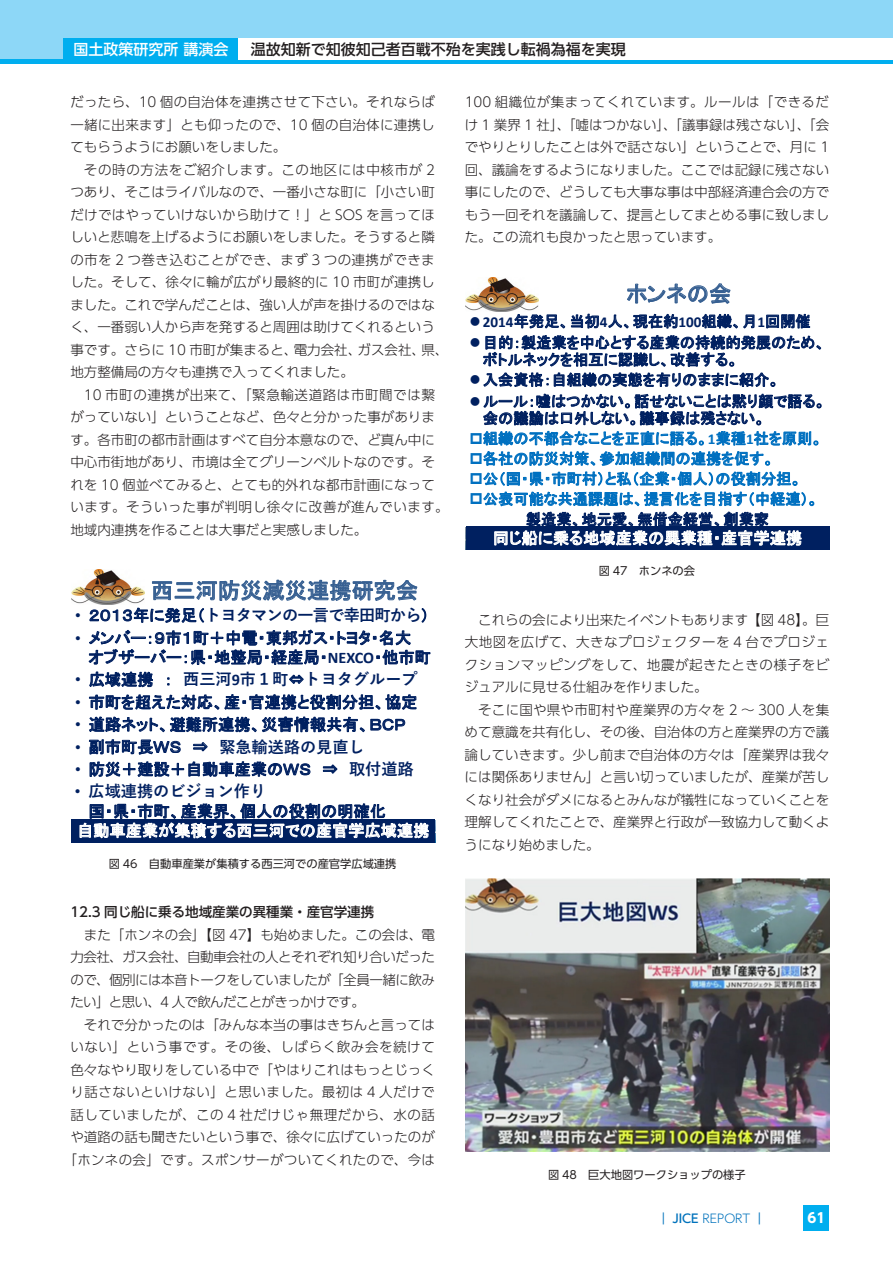
<style>
.page{position:relative;width:893px;height:1263px;background:#fff}
.page>*{position:absolute;margin:0;border:0;box-sizing:border-box;transform-origin:0 0}
.t1{font:22.2px "MS P Gothic";letter-spacing:.005em;color:#376092}
.t2{font:16.2px/19.4px "MS P Gothic";letter-spacing:.005em;color:#002060}
.t3{font:700 16.2px "Yu Gothic";color:#002060}
.t4{font:16.2px "MS P Gothic";letter-spacing:.005em;color:#fff}
.t5{font:700 16.2px "Yu Gothic";letter-spacing:-.045em;color:#002060}
.t6{font:15.15px/17.1px "MS P Gothic";letter-spacing:.005em;color:#002060}
.t7{font:15.15px/20.2px "MS P Gothic";letter-spacing:.005em;color:#0070c0}
.t8{font:500 15px "UD Shin Go Pro";color:#231f20}
.t9{font:500 15px "UD Shin Go Pro";color:#fff}
.t10{font:300 13.5px/22.5px "UD Shin Go Pro";color:#231f20;text-align:justify}
.t11{font:300 13.5px/22.5px "UD Shin Go Pro";letter-spacing:.02em;color:#231f20;text-align:right}
.t12{font:500 13.5px "UD Shin Go Pro";color:#231f20}
.t13{font:700 13.5px "UD Shin Go Pro";color:#fff}
.t14{font:500 12px "UD Shin Go Pro";color:#0072bc}
.t15{font:11.25px "UD Shin Go Pro";color:#231f20}
.t16{font:5.1px "MS P Gothic";color:#fff}
.s1{font-family:"Calibri";font-weight:700}
.s2{font-family:"Arial";font-weight:400}
.s3{font-family:"MS P Gothic";font-weight:400}
.s4{font-family:"Arial"}
.s5{font-family:"Calibri"}
.s6{font-family:"MS Gothic";font-weight:400}
.s7{font-family:"MS Gothic"}
.s8{font-family:"Yu Gothic";font-weight:700}
.s9{font-weight:300}
</style>
<div class="page">
<div style="left:804px;top:1205px;width:25px;height:26px;background:#00aeef"></div>
<div style="left:0;top:0;width:893px;height:64px;background:#8dd7f7"></div>
<hr style="left:0;top:60px;width:893px;height:4px;background:#00aeef">
<div style="left:64px;top:38px;width:174px;height:22px;background:#00aeef"></div>
<div style="left:238px;top:38px;width:655px;height:22px;background:#fff"></div>
<img style="left:466px;top:277px;width:73px;height:35px">
<div style="left:466px;top:526px;width:363px;height:24px;background:#002060"></div>
<img style="left:465px;top:878px;width:365px;height:273px">
<img style="left:71px;top:569px;width:73px;height:35px">
<div style="left:71px;top:819px;width:364px;height:23px;background:#002060"></div>
<p class="t9" style="left:73px;top:37px;width:156px">国土政策研究所 講演会</p>
<p class="t8" style="left:251px;top:37px;width:376px">温故知新で知彼知己者百戰不殆を実践し転禍為福を実現</p>
<p class="t10" style="left:465px;top:90px;width:366px">100 組織位が集まってくれています。ルールは「できるだけ 1 業界 1 社」、「嘘はつかない」、「議事録は残さない」、「会でやりとりしたことは外で話さない」ということで、月に 1回、議論をするようになりました。ここでは記録に残さない事にしたので、どうしても大事な事は中部経済連合会の方でもう一回それを議論して、提言としてまとめる事に致しました。この流れも良かったと思っています。</p>
<p class="t10" style="left:70px;top:90px;width:366px">だったら、10 個の自治体を連携させて下さい。それならば一緒に出来ます」とも仰ったので、10 個の自治体に連携してもらうようにお願いをしました。</p>
<p class="t10" style="left:70px;top:158px;width:379px;text-align:left;text-indent:14px">その時の方法をご紹介します。この地区には中核市が 2つあり、そこはライバルなので、一番小さな町に「小さい町だけではやっていけないから助けて！」と SOS を言ってほしいと悲鳴を上げるようにお願いをしました。そうすると隣の市を 2 つ巻き込むことができ、まず 3 つの連携ができました。そして、徐々に輪が広がり最終的に 10 市町が連携しました。これで学んだことは、強い人が声を掛けるのではなく、一番弱い人から声を発すると周囲は助けてくれるという事です。さらに 10 市町が集まると、電力会社、ガス会社、県、地方整備局の方々も連携で入ってくれました。</p>
<p class="t10" style="left:70px;top:383px;width:380px;text-align:left;text-indent:14px">10 市町の連携が出来て、「緊急輸送道路は市町間では繋がっていない」ということなど、色々と分かった事があります。各市町の都市計画はすべて自分本意なので、ど真ん中に中心市街地があり、市境は全てグリーンベルトなのです。それを 10 個並べてみると、とても的外れな都市計画になっています。そういった事が判明し徐々に改善が進んでいます。地域内連携を作ることは大事だと実感しました。</p>
<h1 class="t1" style="left:626px;top:282px;width:106px">ホンネの会</h1>
<p class="t6" style="left:469px;top:313px;width:343px">● <span class="s1">2014</span>年発足、当初<span class="s1">4</span>人、現在約<span class="s1">100</span>組織、月<span class="s1">1</span>回開催</p>
<p class="t6" style="left:483px;top:334px;width:344px;text-indent:-14px">●目的：製造業を中心とする産業の持続的発展のため、ボトルネックを相互に認識し、改善する。</p>
<p class="t6" style="left:469px;top:371px;width:312px">●入会資格：自組織の実態を有りのままに紹介。</p>
<p class="t6" style="left:483px;top:392px;width:344px;text-indent:-14px">●ルール：嘘はつかない。話せないことは黙り顔で語る。会の議論は口外しない。議事録は残さない。</p>
<p class="t7" style="left:483px;top:428px;width:341px">組織の不都合なことを正直に語る。<span class="s1">1</span>業種<span class="s1">1</span>社を原則。各社の防災対策、参加組織間の連携を促す。<br>公（国・県・市町村）と私（企業・個人）の役割分担。<br>公表可能な共通課題は、提言化を目指す（中経連）。</p>
<p class="t6" style="left:526px;top:510px;width:245px">製造業、地元愛、無借金経営、創業家</p>
<p class="t4" style="left:493px;top:530px;width:311px">同じ船に乗る地域産業の異業種・産官学連携</p>
<p class="t15" style="left:599px;top:562px;width:98px">図 47　ホンネの会</p>
<p class="t10" style="left:465px;top:608px;width:366px;text-indent:14px">これらの会により出来たイベントもあります【図 48】。巨大地図を広げて、大きなプロジェクターを 4 台でプロジェクションマッピングをして、地震が起きたときの様子をビジュアルに見せる仕組みを作りました。</p>
<p class="t10" style="left:465px;top:698px;width:366px;text-indent:14px">そこに国や県や市町村や産業界の方々を 2 〜 300 人を集めて意識を共有化し、その後、自治体の方と産業界の方で議論していきます。少し前まで自治体の方々は「産業界は我々には関係ありません」と言い切っていましたが、産業が苦しくなり社会がダメになるとみんなが犠牲になっていくことを理解してくれたことで、産業界と行政が一致協力して動くようになり始めました。</p>
<p class="t16" style="left:769px;top:542px;width:52px">名古屋大学福和研究室</p>
<h1 class="t1" style="left:151px;top:579px;width:269px">西三河防災減災連携研究会</h1>
<p class="t5" style="left:75px;top:606px;width:355px"><span class="s2">•</span> <span class="s3">２０１３年に発足（</span>トヨタマンの⼀⾔で幸⽥町から<span class="s3">）</span></p>
<p class="t2" style="left:89px;top:628px;width:344px;text-indent:-14px"><span class="s4">•</span> メンバー：９市１町＋中電・東邦ガス・トヨタ・名大<br>オブザーバー：県・地整局・経産局・<span class="s1">NEXCO</span>・他市町</p>
<p class="t3" style="left:75px;top:670px;width:344px"><span class="s2">•</span> <span class="s3">広域連携 ：</span> ⻄三河<span class="s5">9</span>市１町<span class="s6">⇔</span>トヨタグループ</p>
<p class="t2" style="left:75px;top:692px;width:344px"><span class="s4">•</span> 市町を超えた対応、産・官連携と役割分担、協定</p>
<p class="t2" style="left:75px;top:715px;width:332px"><span class="s4">•</span> 道路ネット、避難所連携、災害情報共有、ＢＣＰ</p>
<p class="t3" style="left:75px;top:737px;width:291px"><span class="s2">•</span> <span class="s3">副市町長ＷＳ</span> <span class="s6">⇒</span> 緊急輸送路の⾒直し</p>
<p class="t2" style="left:75px;top:759px;width:340px"><span class="s4">•</span> 防災＋建設＋自動車産業のＷＳ <span class="s7">⇒</span> <span class="s8">取付道路</span></p>
<p class="t3" style="left:75px;top:782px;width:193px"><span class="s2">•</span> 広域連携のビジョン作り</p>
<p class="t2" style="left:89px;top:801px;width:299px">国・県・市町、産業界、個人の役割の明確化</p>
<p class="t4" style="left:77px;top:822px;width:354px">自動車産業が集積する西三河での産官学広域連携</p>
<p class="t15" style="left:109px;top:855px;width:289px">図 46　自動車産業が集積する西三河での産官学広域連携</p>
<p class="t12" style="left:70px;top:901px;width:305px">12.3 同じ船に乗る地域産業の異種業・産官学連携</p>
<p class="t10" style="left:70px;top:923px;width:366px;text-indent:14px">また「ホンネの会」【図 47】も始めました。この会は、電力会社、ガス会社、自動車会社の人とそれぞれ知り合いだったので、個別には本音トークをしていましたが「全員一緒に飲みたい」と思い、4 人で飲んだことがきっかけです。</p>
<p class="t11" style="left:64px;top:1013px;width:373px">それで分かったのは「みんな本当の事はきちんと言っては<br>いない」という事です。その後、しばらく飲み会を続けて色々なやり取りをしている中で「やはりこれはもっとじっくり話さないといけない」と思いました。最初は 4 人だけで話していましたが、この 4 社だけじゃ無理だから、水の話や道路の話も聞きたいという事で、徐々に広げていったのが「ホンネの会」です。スポンサーがついてくれたので、今は</p>
<p class="t16" style="left:375px;top:834px;width:52px">名古屋大学福和研究室</p>
<p class="t15" style="left:548px;top:1165px;width:199px">図 48　巨大地図ワークショップの様子</p>
<p class="t14" style="left:657px;top:1208px;width:110px">｜ JICE <span class="s9">REPORT</span> ｜</p>
<p class="t13" style="left:807px;top:1207px;width:19px">61</p>
</div>
